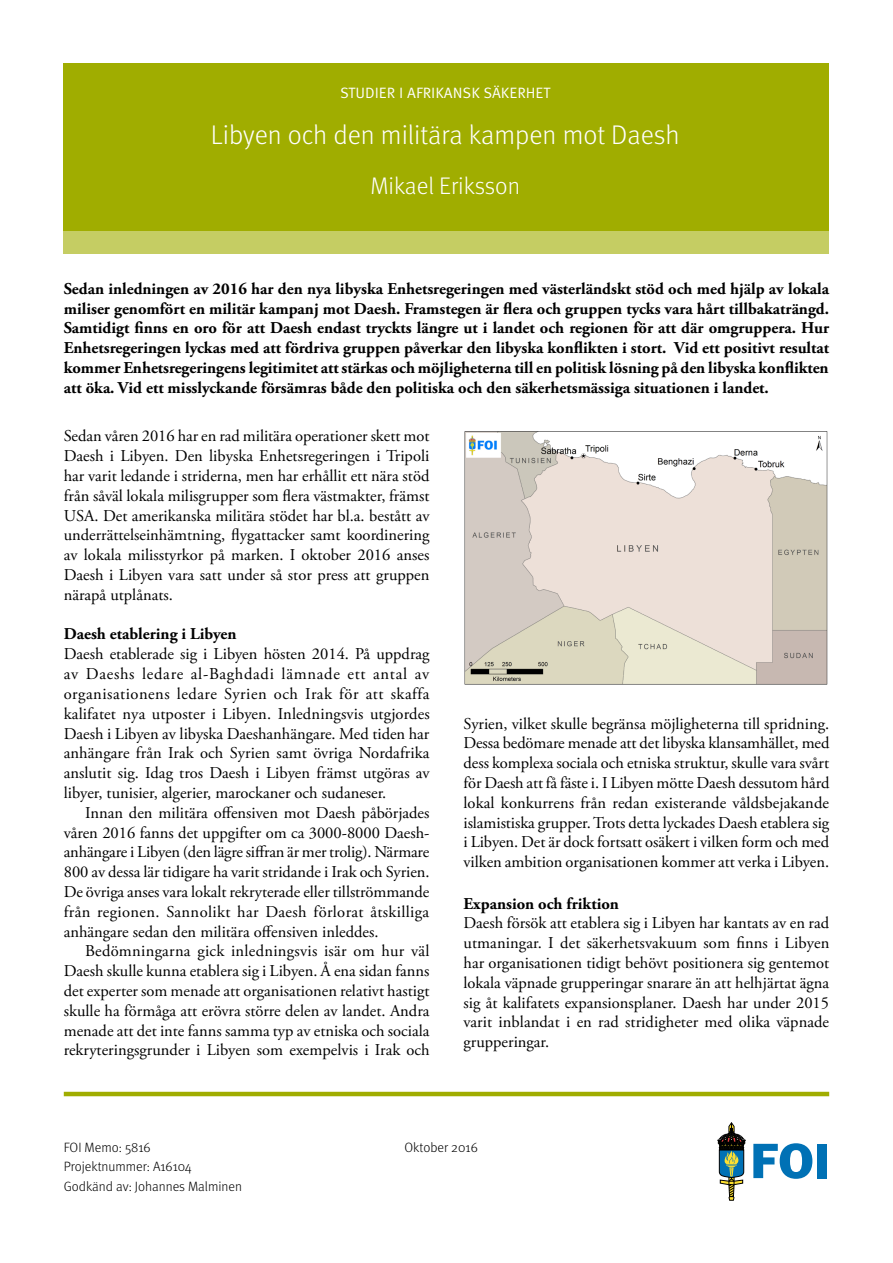
<style>
.page{position:relative;width:893px;height:1263px;background:#fff}
.page>*{position:absolute;margin:0;border:0;box-sizing:border-box;transform-origin:0 0}
.t1{font:300 27px "Meta";color:#fff}
.t2{font:300 24px "Meta";color:#fff}
.t3{font:16.5px/19.8px "Adobe Garamond Pro";color:#000;text-align:justify}
.t4{font:700 16.5px/19.8px "Adobe Garamond Pro";color:#000;text-align:justify}
.t5{font:15px "Meta Normal Caps";color:#fff}
.t6{font:300 13.5px/20.1px "Meta";color:#000}
</style>
<div class="page">
<svg style="left:753px;top:1143px;width:59px;height:36px"></svg>
<div style="left:818px;top:1144px;width:9px;height:34px;background:#0071b5"></div>
<svg style="left:718px;top:1122px;width:27px;height:78px"></svg>
<div style="left:64px;top:208px;width:765px;height:45px;background:#c5cd63"></div>
<div style="left:64px;top:63px;width:765px;height:167px;background:#a0ad00"></div>
<hr style="left:64px;top:1092px;width:765px;height:4px;background:#a0ad00">
<img style="left:464px;top:431px;width:364px;height:254px">
<p class="t5" style="left:340px;top:84px;width:212px">STUDIER I AFRIKANSK SÄKERHET</p>
<h1 class="t1" style="left:211px;top:119px;width:470px">Libyen och den militära kampen mot Daesh</h1>
<h2 class="t2" style="left:370px;top:172px;width:151px">Mikael Eriksson</h2>
<p class="t4" style="left:64px;top:279px;width:767px">Sedan inledningen av 2016 har den nya libyska Enhetsregeringen med västerländskt stöd och med hjälp av lokala miliser genomfört en militär kampanj mot Daesh. Framstegen är flera och gruppen tycks vara hårt tillbakaträngd.<br>Samtidigt finns en oro för att Daesh endast tryckts längre ut i landet och regionen för att där omgruppera. Hur Enhetsregeringen lyckas med att fördriva gruppen påverkar den libyska konflikten i stort. Vid ett positivt resultat kommer Enhetsregeringens legitimitet att stärkas och möjligheterna till en politisk lösning på den libyska konflikten att öka. Vid ett misslyckande försämras både den politiska och den säkerhetsmässiga situationen i landet.</p>
<p class="t3" style="left:64px;top:427px;width:367px">Sedan våren 2016 har en rad militära operationer skett mot Daesh i Libyen. Den libyska Enhetsregeringen i Tripoli har varit ledande i striderna, men har erhållit ett nära stöd från såväl lokala milisgrupper som flera västmakter, främst USA. Det amerikanska militära stödet har bl.a. bestått av underrättelseinhämtning, flygattacker samt koordinering av lokala milisstyrkor på marken. I oktober 2016 anses Daesh i Libyen vara satt under så stor press att gruppen närapå utplånats.</p>
<p class="t4" style="left:64px;top:625px;width:174px">Daesh etablering i Libyen</p>
<p class="t3" style="left:64px;top:645px;width:367px">Daesh etablerade sig i Libyen hösten 2014. På uppdrag av Daeshs ledare al-Baghdadi lämnade ett antal av organisationens ledare Syrien och Irak för att skaffa kalifatet nya utposter i Libyen. Inledningsvis utgjordes Daesh i Libyen av libyska Daeshanhängare. Med tiden har anhängare från Irak och Syrien samt övriga Nordafrika anslutit sig. Idag tros Daesh i Libyen främst utgöras av libyer, tunisier, algerier, marockaner och sudaneser.</p>
<p class="t3" style="left:64px;top:803px;width:367px;text-indent:21px">Innan den militära offensiven mot Daesh påbörjades våren 2016 fanns det uppgifter om ca 3000-8000 Daesh&shy;anhängare i Libyen (den lägre siffran är mer trolig). Närmare 800 av dessa lär tidigare ha varit stridande i Irak och Syrien.<br>De övriga anses vara lokalt rekryterade eller tillströmmande från regionen. Sannolikt har Daesh förlorat åtskilliga anhängare sedan den militära offensiven inleddes.</p>
<p class="t3" style="left:64px;top:942px;width:367px;text-indent:21px">Bedömningarna gick inledningsvis isär om hur väl Daesh skulle kunna etablera sig i Libyen. Å ena sidan fanns det experter som menade att organisationen relativt hastigt skulle ha förmåga att erövra större delen av landet. Andra menade att det inte fanns samma typ av etniska och sociala rekryteringsgrunder i Libyen som exempelvis i Irak och</p>
<p class="t3" style="left:463px;top:714px;width:367px">Syrien, vilket skulle begränsa möjligheterna till spridning.<br>Dessa bedömare menade att det libyska klansamhället, med dess komplexa sociala och etniska struktur, skulle vara svårt för Daesh att få fäste i. I Libyen mötte Daesh dessutom hård lokal konkurrens från redan existerande våldsbejakande islamistiska grupper. Trots detta lyckades Daesh etablera sig i Libyen. Det är dock fortsatt osäkert i vilken form och med vilken ambition organisationen kommer att verka i Libyen.</p>
<p class="t4" style="left:463px;top:894px;width:157px">Expansion och friktion</p>
<p class="t3" style="left:463px;top:914px;width:367px">Daesh försök att etablera sig i Libyen har kantats av en rad utmaningar. I det säkerhetsvakuum som finns i Libyen har organisationen tidigt behövt positionera sig gentemot lokala väpnade grupperingar snarare än att helhjärtat ägna sig åt kalifatets expansionsplaner. Daesh har under 2015 varit inblandat i en rad stridigheter med olika väpnade grupperingar.</p>
<p class="t6" style="left:64px;top:1138px;width:89px">FOI Memo: 5816</p>
<p class="t6" style="left:405px;top:1138px;width:75px">Oktober 2016</p>
<p class="t6" style="left:64px;top:1156px;width:180px">Projektnummer: A16104<br>Godkänd av: Johannes Malminen</p>
</div>
